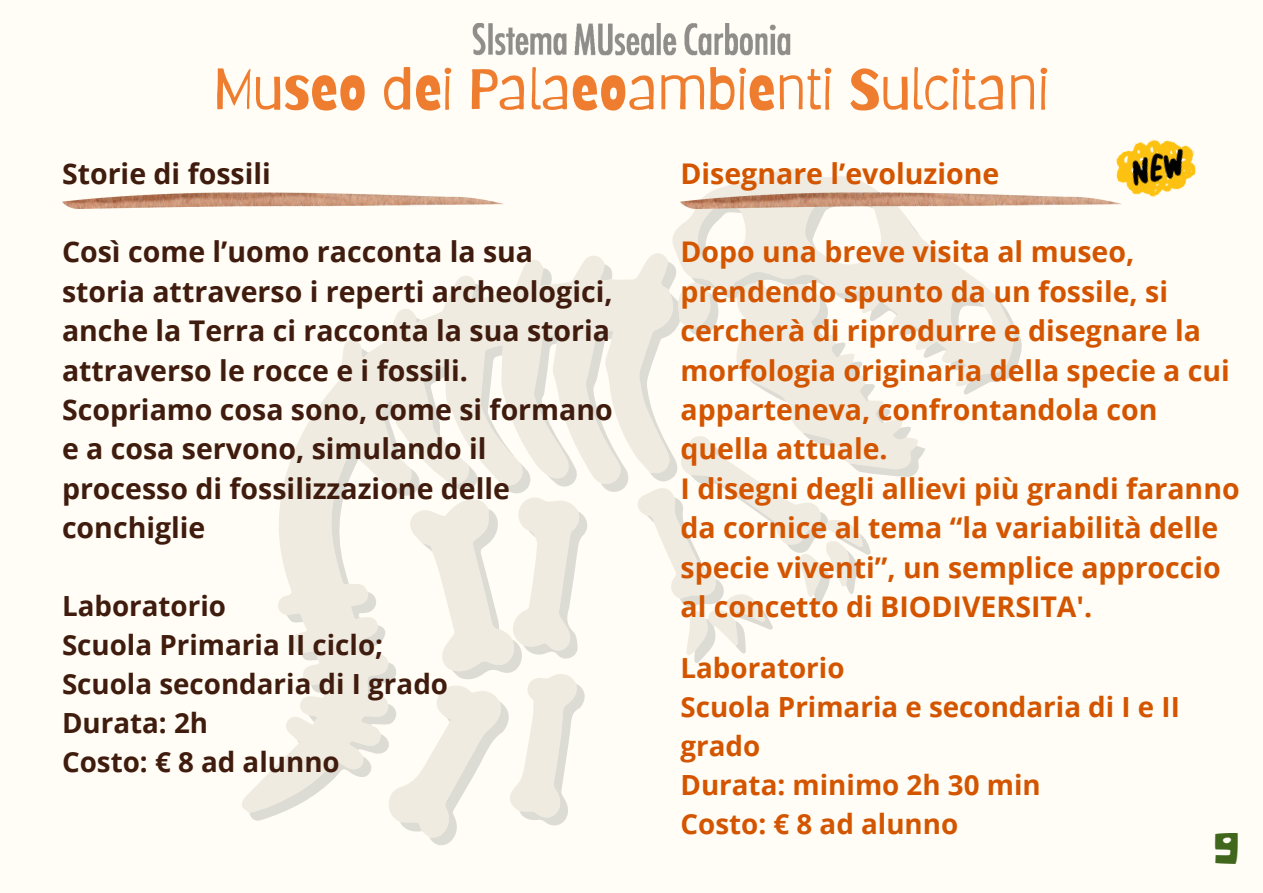
<style>
.page{position:relative;width:1263px;height:893px;background:#fffdf5}
.page>*{position:absolute;margin:0;border:0;box-sizing:border-box;transform-origin:0 0}
.t1{font:57px "Barriecito";color:#ef7d30}
.t2{font:40.28px "Noot";color:#41671d}
.t3{font:700 28.5px/39.4px "Open Sans";color:#d45500}
.t4{font:700 28.5px/39.4px "Open Sans";color:#401c0e}
.t5{font:700 27.75px/38.8px "Open Sans";color:#d45500}
.t6{font:700 27.75px "Open Sans";color:#401c0e}
</style>
<div class="page">
<svg style="left:711px;top:169px;width:167px;height:23px;fill:#efebe0"></svg>
<svg style="left:249px;top:203px;width:773px;height:642px"></svg>
<img style="left:473px;top:24px;width:317px;height:31px">
<img style="left:62px;top:192px;width:441px;height:16px">
<img style="left:680px;top:192px;width:441px;height:16px">
<img style="left:1110px;top:139px;width:86px;height:65px">
<p class="t1" style="left:214px;top:54px;width:837px">Museo dei Palaeoambienti Sulcitani</p>
<p class="t4" style="left:62px;top:153px;width:210px">Storie di fossili</p>
<h1 class="t4" style="left:62px;top:232px;width:552px">Così come l’uomo racconta la sua storia attraverso i reperti archeologici, anche la Terra ci racconta la sua storia attraverso le rocce e i fossili.</h1>
<p class="t4" style="left:62px;top:389px;width:552px">Scopriamo cosa sono, come si formano e a cosa servono, simulando il processo di fossilizzazione delle conchiglie</p>
<p class="t6" style="left:62px;top:587px;width:165px">Laboratorio</p>
<p class="t6" style="left:62px;top:625px;width:323px">Scuola Primaria II ciclo;</p>
<p class="t6" style="left:62px;top:664px;width:388px">Scuola secondaria di I grado</p>
<p class="t6" style="left:62px;top:703px;width:148px">Durata: 2h</p>
<p class="t6" style="left:62px;top:742px;width:279px">Costo: € 8 ad alunno</p>
<p class="t3" style="left:680px;top:153px;width:320px">Disegnare l’evoluzione</p>
<p class="t3" style="left:680px;top:232px;width:551px">Dopo una breve visita al museo, prendendo spunto da un fossile, si cercherà di riprodurre e disegnare la morfologia originaria della specie a cui apparteneva, confrontandola con quella attuale.</p>
<p class="t3" style="left:680px;top:468px;width:561px">I disegni degli allievi più grandi faranno da cornice al tema “la variabilità delle specie viventi”, un semplice approccio al concetto di BIODIVERSITA'.</p>
<p class="t5" style="left:680px;top:648px;width:165px">Laboratorio</p>
<p class="t5" style="left:680px;top:687px;width:501px">Scuola Primaria e secondaria di I e II grado</p>
<p class="t5" style="left:680px;top:764px;width:362px">Durata: minimo 2h 30 min</p>
<p class="t5" style="left:680px;top:803px;width:279px">Costo: € 8 ad alunno</p>
<p class="t2" style="left:1214px;top:824px;width:27px">9</p>
</div>
